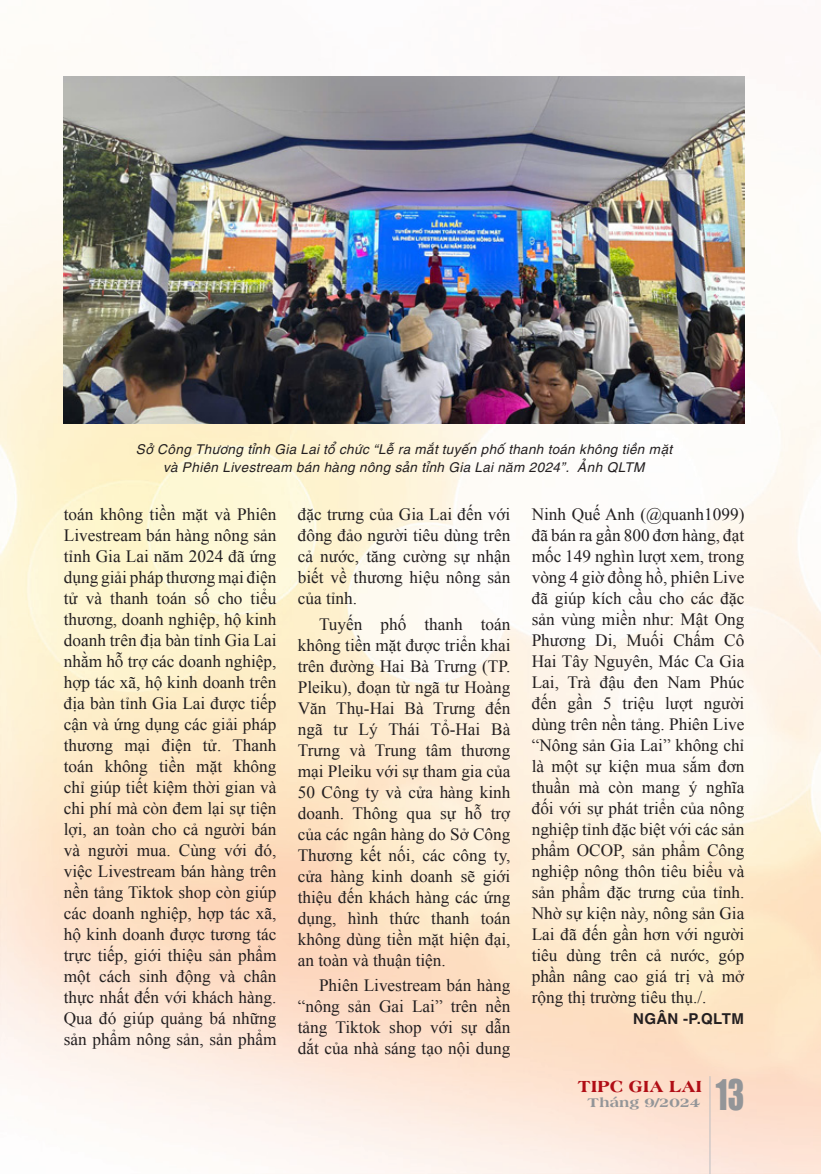
<style>
.page{position:relative;width:821px;height:1174px;background:#fff}
.page>*{position:absolute;margin:0;border:0;box-sizing:border-box;transform-origin:0 0}
.t1{font:39px "UTM Impact";color:#939598;scale:.8 1}
.Body_text{font:17.25px/21px "Times New Roman";color:#231f20;text-align:justify}
.t2{font:17.25px "UTM Americana EB";color:#b00d15}
.Tac_gia{font:700 15px "UTM Helve";color:#231f20}
.Chu_thich{font:italic 13.5px/18px "UTM Helve";color:#231f20;text-align:center}
.t3{font:13.5px "UTM Americana EB";color:#939598;scale:1.15 1}
</style>
<div class="page">
<img style="left:0;top:76px;width:821px;height:1098px">
<img style="left:64px;top:77px;width:680px;height:346px">
<hr style="left:709px;top:1076px;width:1px;height:98px;background:#bcbdc0">
<p class="Chu_thich" style="left:136px;top:439px;width:538px">Sở Công Thương tỉnh Gia Lai tổ chức “Lễ ra mắt tuyến phố thanh toán không tiền mặt và Phiên Livestream bán hàng nông sản tỉnh Gia Lai năm 2024”. Ảnh QLTM</p>
<p class="Body_text" style="left:298px;top:504px;width:214px">đặc trưng của Gia Lai đến với đông đảo người tiêu dùng trên cả nước, tăng cường sự nhận biết về thương hiệu nông sản của tỉnh.</p>
<p class="Body_text" style="left:298px;top:613px;width:214px;text-indent:21px">Tuyến phố thanh toán không tiền mặt được triển khai trên đường Hai Bà Trưng (TP.<br>Pleiku), đoạn từ ngã tư Hoàng Văn Thụ-Hai Bà Trưng đến ngã tư Lý Thái Tổ-Hai Bà Trưng và Trung tâm thương mại Pleiku với sự tham gia của 50 Công ty và cửa hàng kinh doanh. Thông qua sự hỗ trợ của các ngân hàng do Sở Công Thương kết nối, các công ty, cửa hàng kinh doanh sẽ giới thiệu đến khách hàng các ứng dụng, hình thức thanh toán không dùng tiền mặt hiện đại, an toàn và thuận tiện.</p>
<p class="Body_text" style="left:298px;top:974px;width:214px;text-indent:21px">Phiên Livestream bán hàng “nông sản Gai Lai” trên nền tảng Tiktok shop với sự dẫn dắt của nhà sáng tạo nội dung</p>
<p class="Body_text" style="left:64px;top:504px;width:214px">toán không tiền mặt và Phiên Livestream bán hàng nông sản tỉnh Gia Lai năm 2024 đã ứng dụng giải pháp thương mại điện tử và thanh toán số cho tiểu thương, doanh nghiệp, hộ kinh doanh trên địa bàn tỉnh Gia Lai nhằm hỗ trợ các doanh nghiệp, hợp tác xã, hộ kinh doanh trên địa bàn tỉnh Gia Lai được tiếp cận và ứng dụng các giải pháp thương mại điện tử. Thanh toán không tiền mặt không chỉ giúp tiết kiệm thời gian và chi phí mà còn đem lại sự tiện lợi, an toàn cho cả người bán và người mua. Cùng với đó, việc Livestream bán hàng trên nền tảng Tiktok shop còn giúp các doanh nghiệp, hợp tác xã, hộ kinh doanh được tương tác trực tiếp, giới thiệu sản phẩm một cách sinh động và chân thực nhất đến với khách hàng.<br>Qua đó giúp quảng bá những sản phẩm nông sản, sản phẩm</p>
<p class="Body_text" style="left:531px;top:504px;width:214px">Ninh Quế Anh (@quanh1099) đã bán ra gần 800 đơn hàng, đạt mốc 149 nghìn lượt xem, trong vòng 4 giờ đồng hồ, phiên Live đã giúp kích cầu cho các đặc sản vùng miền như: Mật Ong Phương Di, Muối Chấm Cô Hai Tây Nguyên, Mác Ca Gia Lai, Trà đậu đen Nam Phúc đến gần 5 triệu lượt người dùng trên nền tảng. Phiên Live “Nông sản Gia Lai” không chỉ là một sự kiện mua sắm đơn thuần mà còn mang ý nghĩa đối với sự phát triển của nông nghiệp tỉnh đặc biệt với các sản phẩm OCOP, sản phẩm Công nghiệp nông thôn tiêu biểu và sản phẩm đặc trưng của tỉnh.<br>Nhờ sự kiện này, nông sản Gia Lai đã đến gần hơn với người tiêu dùng trên cả nước, góp phần nâng cao giá trị và mở rộng thị trường tiêu thụ./.</p>
<p class="Tac_gia" style="left:633px;top:1006px;width:113px">NGÂN -P.QLTM</p>
<p class="t2" style="left:577px;top:1073px;width:126px">TIPC GIA LAI</p>
<p class="t3" style="left:587px;top:1092px;width:100px">Tháng 9/2024</p>
<h1 class="t1" style="left:716px;top:1066px;width:37px">13</h1>
</div>
